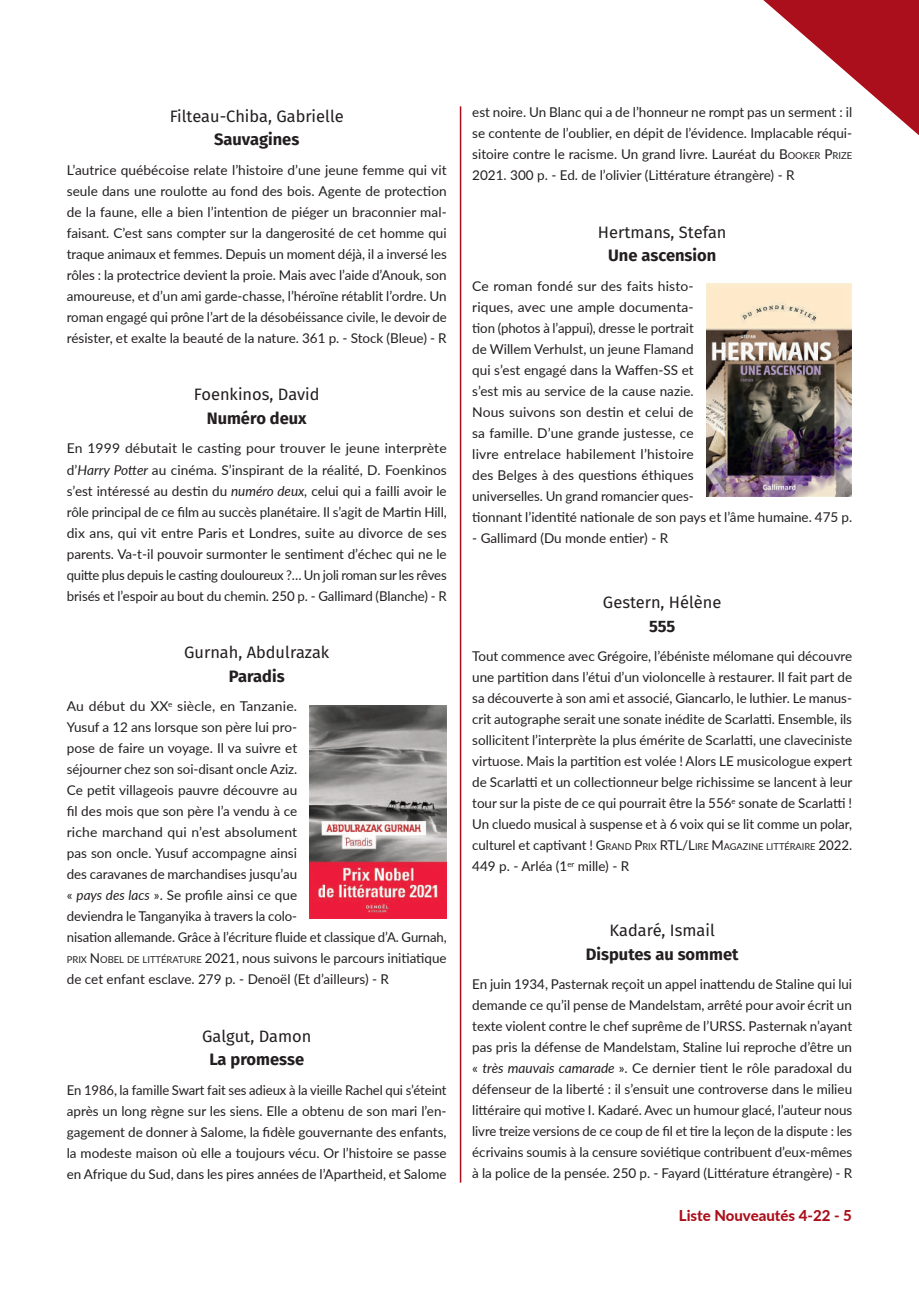
<style>
.page{position:relative;width:919px;height:1289px;background:#fff}
.page>*{position:absolute;margin:0;border:0;box-sizing:border-box;transform-origin:0 0}
.t1{font:16.5px "Fira Sans";color:#231f20}
.t2{font:700 16.5px "Fira Sans";color:#231f20}
.t3{font:800 15px "Lato";color:#ab0f1b}
.t4{font:13.5px/21px "Lato";color:#231f20;text-align:justify}
.t5{font:9.45px "Lato";letter-spacing:-.005em;color:#231f20}
.s1{font-style:italic}
.s2{font-size:9.45px}
.s3{font-style:inherit}
.s4{font-size:13.5px}
</style>
<div class="page">
<svg style="left:763px;top:0;width:155px;height:135px"></svg>
<hr style="left:460px;top:106px;width:1px;height:1076px;background:#ab0f1b">
<img style="left:310px;top:706px;width:136px;height:212px">
<img style="left:706px;top:284px;width:145px;height:212px">
<p class="t1" style="left:170px;top:103px;width:175px">Filteau-Chiba, Gabrielle</p>
<p class="t2" style="left:214px;top:126px;width:87px">Sauvagines</p>
<p class="t4" style="left:67px;top:159px;width:381px">L’autrice québécoise relate l’histoire d’une jeune femme qui vit seule dans une roulotte au fond des bois. Agente de protection de la faune, elle a bien l’intention de piéger un braconnier mal&shy;faisant. C’est sans compter sur la dangerosité de cet homme qui traque animaux et femmes. Depuis un moment déjà, il a inversé les rôles : la protectrice devient la proie. Mais avec l’aide d’Anouk, son amoureuse, et d’un ami garde-chasse, l’héroïne rétablit l’ordre. Un roman engagé qui prône l’art de la désobéissance civile, le devoir de résister, et exalte la beauté de la nature. 361 p. - Stock (Bleue) - R</p>
<p class="t1" style="left:194px;top:382px;width:127px">Foenkinos, David</p>
<p class="t2" style="left:207px;top:404px;width:101px">Numéro deux</p>
<p class="t4" style="left:67px;top:437px;width:381px">En 1999 débutait le casting pour trouver le jeune interprète d’<span class="s1">Harry Potter</span> au cinéma. S’inspirant de la réalité, D. Foenkinos s’est intéressé au destin du <span class="s1">numéro deux,</span> celui qui a failli avoir le rôle principal de ce film au succès planétaire. Il s’agit de Martin Hill, dix ans, qui vit entre Paris et Londres, suite au divorce de ses parents. Va-t-il pouvoir surmonter le sentiment d’échec qui ne le quitte plus depuis le casting douloureux ?… Un joli roman sur les rêves brisés et l’espoir au bout du chemin. 250 p. - Gallimard (Blanche) - R</p>
<p class="t1" style="left:184px;top:640px;width:147px">Gurnah, Abdulrazak</p>
<p class="t2" style="left:229px;top:662px;width:57px">Paradis</p>
<p class="t4" style="left:67px;top:695px;width:381px;text-align:left">Au début du XX<sup>e</sup> siècle, en Tanzanie.<br>Yusuf a 12 ans lorsque son père lui pro-<br>pose de faire un voyage. Il va suivre et<br>séjourner chez son soi-disant oncle Aziz.<br>Ce petit villageois pauvre découvre au<br>fil des mois que son père l’a vendu à ce<br>riche marchand qui n’est absolument<br>pas son oncle. Yusuf accompagne ainsi<br>des caravanes de marchandises jusqu’au<br>« <span class="s1">pays des lacs</span> ». Se profile ainsi ce que<br>deviendra le Tanganyika à travers la colo-<br>nisation allemande. Grâce à l’écriture fluide et classique d’A. Gurnah, <span class="s2">PRIX</span> <span class="s3">N</span><span class="s2">OBEL DE LITTÉRATURE</span> <span class="s3">2021</span>, nous suivons le parcours initiatique de cet enfant esclave. 279 p. - Denoël (Et d’ailleurs) - R</p>
<p class="t1" style="left:202px;top:1023px;width:110px">Galgut, Damon</p>
<p class="t2" style="left:209px;top:1045px;width:96px">La promesse</p>
<p class="t4" style="left:67px;top:1078px;width:381px">En 1986, la famille Swart fait ses adieux à la vieille Rachel qui s’éteint après un long règne sur les siens. Elle a obtenu de son mari l’en&shy;gagement de donner à Salome, la fidèle gouvernante des enfants, la modeste maison où elle a toujours vécu. Or l’histoire se passe en Afrique du Sud, dans les pires années de l’Apartheid, et Salome</p>
<p class="t4" style="left:472px;top:101px;width:381px">est noire. Un Blanc qui a de l’honneur ne rompt pas un serment : il se contente de l’oublier, en dépit de l’évidence. Implacable réqui&shy;sitoire contre le racisme. Un grand livre. Lauréat du <span class="s3">B</span><span class="s2">OOKER</span> <span class="s3">P</span> <span class="s2">RIZE </span><span class="s3">2021</span>. 300 p. - Ed. de l’olivier (Littérature étrangère) - R</p>
<p class="t1" style="left:598px;top:219px;width:130px">Hertmans, Stefan</p>
<p class="t2" style="left:608px;top:242px;width:110px">Une ascension</p>
<p class="t4" style="left:472px;top:275px;width:381px;text-align:left">Ce roman fondé sur des faits histo-<br>riques, avec une ample documenta-<br>tion (photos à l’appui), dresse le portrait<br>de Willem Verhulst, un jeune Flamand<br>qui s’est engagé dans la Waffen-SS et<br>s’est mis au service de la cause nazie.<br>Nous suivons son destin et celui de<br>sa famille. D’une grande justesse, ce<br>livre entrelace habilement l’histoire<br>des Belges à des questions éthiques<br>universelles. Un grand romancier ques-<br>tionnant l’identité nationale de son pays et l’âme humaine. 475 p.</p>
<p class="t4" style="left:472px;top:527px;width:197px">- Gallimard (Du monde entier) - R</p>
<p class="t1" style="left:603px;top:589px;width:120px">Gestern, Hélène</p>
<p class="t2" style="left:649px;top:612px;width:28px">555</p>
<p class="t4" style="left:472px;top:645px;width:381px">Tout commence avec Grégoire, l’ébéniste mélomane qui découvre une partition dans l’étui d’un violoncelle à restaurer. Il fait part de sa découverte à son ami et associé, Giancarlo, le luthier. Le manus&shy;crit autographe serait une sonate inédite de Scarlatti. Ensemble, ils sollicitent l’interprète la plus émérite de Scarlatti, une claveciniste virtuose. Mais la partition est volée ! Alors LE musicologue expert de Scarlatti et un collectionneur belge richissime se lancent à leur tour sur la piste de ce qui pourrait être la 556<sup>e</sup> sonate de Scarlatti !<br>Un cluedo musical à suspense et à 6 voix qui se lit comme un polar,</p>
<p class="t5" style="left:472px;top:840px;width:381px"><span class="s4">culturel et captivant !</span> <span class="s4">G</span>RAN D <span class="s4">P</span> RIX <span class="s4">RTL/L</span>IRE <span class="s4">M</span>AGAZIN E LITTÉRAIRE <span class="s4">2022</span><span class="s4">.</span></p>
<p class="t4" style="left:472px;top:855px;width:158px">449 p. - Arléa (1<sup>er</sup> mille) - R</p>
<p class="t1" style="left:609px;top:918px;width:107px">Kadaré, Ismail</p>
<p class="t2" style="left:586px;top:940px;width:154px">Disputes au sommet</p>
<p class="t4" style="left:472px;top:973px;width:381px">En juin 1934, Pasternak reçoit un appel inattendu de Staline qui lui demande ce qu’il pense de Mandelstam, arrêté pour avoir écrit un texte violent contre le chef suprême de l’URSS. Pasternak n’ayant pas pris la défense de Mandelstam, Staline lui reproche d’être un « <span class="s1">très mauvais camarade</span> ». Ce dernier tient le rôle paradoxal du défenseur de la liberté : il s’ensuit une controverse dans le milieu littéraire qui motive I. Kadaré. Avec un humour glacé, l’auteur nous livre treize versions de ce coup de fil et tire la leçon de la dispute : les écrivains soumis à la censure soviétique contribuent d’eux-mêmes à la police de la pensée. 250 p. - Fayard (Littérature étrangère) - R</p>
<p class="t3" style="left:678px;top:1204px;width:174px">Liste Nouveautés 4-22 - 5</p>
</div>
